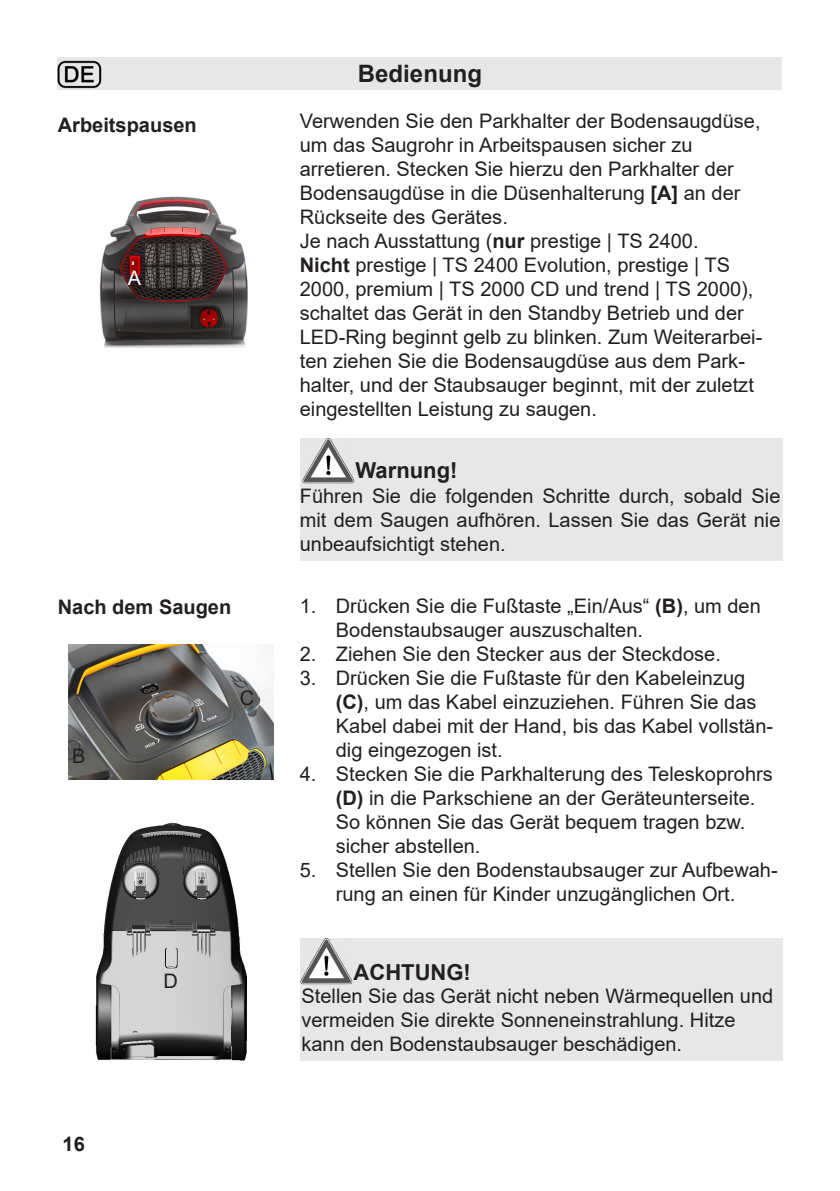
<style>
.page{position:relative;width:840px;height:1191px;background:#fff}
.page>*{position:absolute;margin:0;border:0;box-sizing:border-box;transform-origin:0 0}
.Kasten-Überschrift{font:700 24px "Arial";color:#231f20}
.t1{font:700 22px "Arial";color:#231f20}
.t2{font:20px/24px "Arial";color:#231f20}
.Kapitel{font:700 20px "Arial";color:#231f20}
.t3{font:20px "Arial";color:#fff}
.s1{font-weight:700}
</style>
<div class="page">
<img style="left:69px;top:644px;width:204px;height:136px">
<img style="left:99px;top:196px;width:149px;height:151px">
<div style="left:58px;top:58px;width:723px;height:32px;background:#e6e7e9"></div>
<div style="left:299px;top:438px;width:482px;height:123px;background:#e6e7e9"></div>
<img style="left:302px;top:438px;width:53px;height:46px">
<div style="left:299px;top:938px;width:482px;height:122px;background:#e6e7e9"></div>
<img style="left:299px;top:939px;width:54px;height:46px">
<img style="left:95px;top:822px;width:152px;height:239px">
<img style="left:57px;top:57px;width:45px;height:33px">
<p class="Kasten-Überschrift" style="left:358px;top:57px;width:126px">Bedienung</p>
<p class="Kapitel" style="left:58px;top:111px;width:140px">Arbeitspausen</p>
<p class="t2" style="left:299px;top:109px;width:462px">Verwenden Sie den Parkhalter der Bodensaugdüse, um das Saugrohr in Arbeitspausen sicher zu arretieren. Stecken Sie hierzu den Parkhalter der Bodensaugdüse in die Düsenhalterung <span class="s1">[A]</span> an der Rückseite des Gerätes.</p>
<p class="t2" style="left:299px;top:229px;width:464px">Je nach Ausstattung (<span class="s1">nur</span> prestige | TS 2400.<br><span class="s1">Nicht</span> prestige | TS 2400 Evolution, prestige | TS 2000, premium | TS 2000 CD und trend | TS 2000), schaltet das Gerät in den Standby Betrieb und der LED-Ring beginnt gelb zu blinken. Zum Weiterarbei&shy;ten ziehen Sie die Bodensaugdüse aus dem Park&shy;halter, und der Staubsauger beginnt, mit der zuletzt eingestellten Leistung zu saugen.</p>
<p class="t3" style="left:128px;top:264px;width:15px">A</p>
<p class="t1" style="left:355px;top:454px;width:103px">Warnung!</p>
<p class="t2" style="left:299px;top:484px;width:482px;text-align:justify">Führen Sie die folgenden Schritte durch, sobald Sie mit dem Saugen aufhören. Lassen Sie das Gerät nie unbeaufsichtigt stehen.</p>
<p class="Kapitel" style="left:58px;top:593px;width:175px">Nach dem Saugen</p>
<p class="t2" style="left:335px;top:593px;width:426px;text-indent:-36px">1. Drücken Sie die Fußtaste „Ein/Aus“ <span class="s1">(B)</span>, um den<br>Bodenstaubsauger auszuschalten.</p>
<p class="t2" style="left:299px;top:641px;width:422px">2. Ziehen Sie den Stecker aus der Steckdose.</p>
<p class="t2" style="left:335px;top:665px;width:438px;text-indent:-36px">3. Drücken Sie die Fußtaste für den Kabeleinzug <span class="s1">(C)</span>, um das Kabel einzuziehen. Führen Sie das Kabel dabei mit der Hand, bis das Kabel vollstän&shy;dig eingezogen ist.</p>
<p class="t2" style="left:335px;top:761px;width:438px;text-indent:-36px">4. Stecken Sie die Parkhalterung des Teleskoprohrs <span class="s1">(D)</span> in die Parkschiene an der Geräteunterseite.<br>So können Sie das Gerät bequem tragen bzw. sicher abstellen.</p>
<p class="t2" style="left:299px;top:857px;width:479px;text-align:center">5. Stellen Sie den Bodenstaubsauger zur Aufbewah&shy;rung an einen für Kinder unzugänglichen Ort.</p>
<p class="t2" style="left:240px;top:686px;width:16px">C</p>
<p class="t2" style="left:72px;top:744px;width:15px">B</p>
<p class="Kapitel" style="left:63px;top:1129px;width:24px">16</p>
<p class="t2" style="left:163px;top:968px;width:16px">D</p>
<p class="t1" style="left:353px;top:956px;width:119px">ACHTUNG!</p>
<p class="t2" style="left:301px;top:983px;width:473px">Stellen Sie das Gerät nicht neben Wärmequellen und vermeiden Sie direkte Sonneneinstrahlung. Hitze kann den Bodenstaubsauger beschädigen.</p>
</div>
